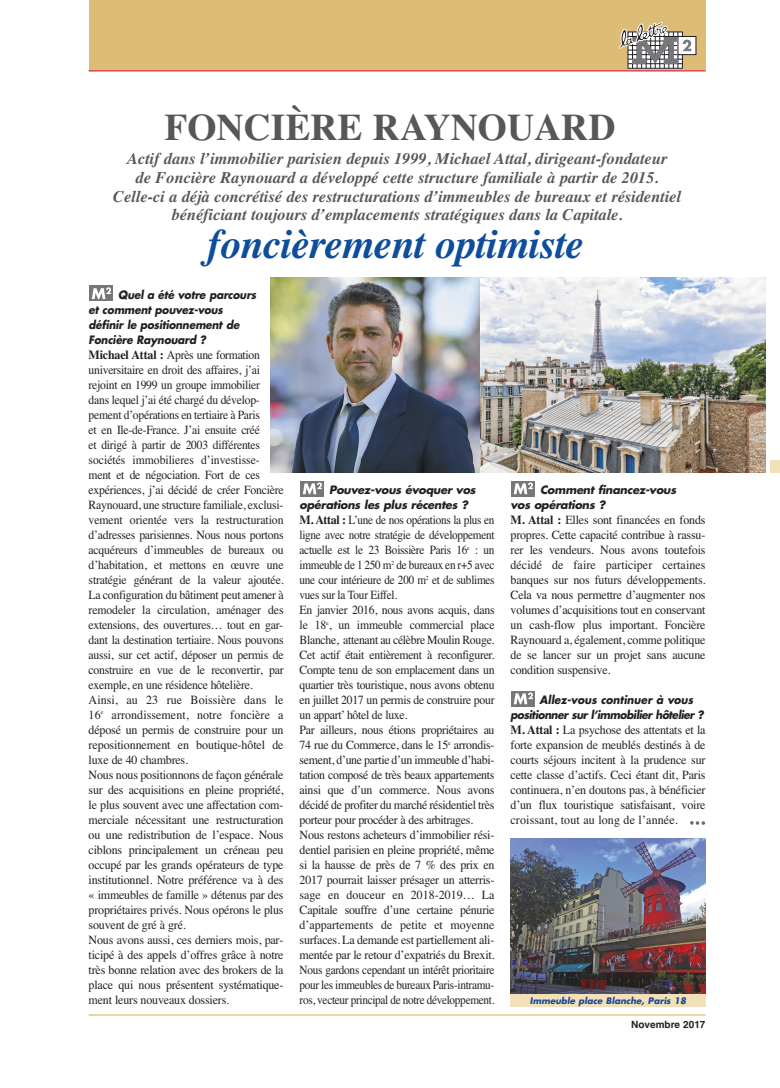
<style>
.page{position:relative;width:780px;height:1088px;background:#fff}
.page>*{position:absolute;margin:0;border:0;box-sizing:border-box;transform-origin:0 0}
.t1{font:italic 700 41.25px "Times";letter-spacing:-.015em;color:#0d4d9b}
.t2{font:700 37.5px "Times";color:#575855}
.t3{font:italic 700 16.25px/18.8px "Times";color:#575855;text-align:center}
.t4{font:12.5px/15px "Times";letter-spacing:-.02em;color:#231f20;scale:.93 1}
.t5{font:12.5px/15px "Times";letter-spacing:-.02em;color:#231f20;scale:.9 1}
.t6{font:12.5px/15px "Times";letter-spacing:-.02em;color:#231f20;text-align:justify;scale:.96 1}
.t7{font:italic 700 11.25px/15px "Futura";letter-spacing:-.02em;color:#231f20;scale:.93 1}
.t8{font:italic 700 11.25px/15px "Futura";letter-spacing:-.02em;color:#231f20}
.t9{font:italic 700 11.25px/15px "Futura";letter-spacing:-.04em;color:#231f20;scale:.94 1}
.t10{font:700 10px "Helvetica";color:#231f20}
.t11{font:italic 700 8.75px "Futura";color:#1a4694}
.s1{font-weight:700}
</style>
<div class="page">
<div style="left:89px;top:0;width:616px;height:71px;background:#ddbd76"></div>
<hr style="left:89px;top:70px;width:616px;height:1px;background:#d63050">
<svg style="left:629px;top:34px;width:51px;height:32px"></svg>
<hr style="left:632px;top:32px;width:1px;height:36px;background:#231f20">
<hr style="left:636px;top:32px;width:1px;height:36px;background:#231f20">
<hr style="left:641px;top:32px;width:1px;height:36px;background:#231f20">
<hr style="left:646px;top:32px;width:1px;height:36px;background:#231f20">
<hr style="left:650px;top:32px;width:1px;height:36px;background:#231f20">
<hr style="left:655px;top:32px;width:1px;height:36px;background:#231f20">
<hr style="left:659px;top:32px;width:1px;height:36px;background:#231f20">
<hr style="left:664px;top:32px;width:1px;height:36px;background:#231f20">
<hr style="left:668px;top:32px;width:1px;height:36px;background:#231f20">
<hr style="left:673px;top:32px;width:1px;height:36px;background:#231f20">
<hr style="left:677px;top:32px;width:1px;height:36px;background:#231f20">
<hr style="left:628px;top:41px;width:54px;height:1px;background:#231f20">
<hr style="left:628px;top:45px;width:54px;height:1px;background:#231f20">
<hr style="left:628px;top:50px;width:54px;height:1px;background:#231f20">
<hr style="left:628px;top:54px;width:54px;height:1px;background:#231f20">
<hr style="left:628px;top:59px;width:54px;height:1px;background:#231f20">
<hr style="left:628px;top:63px;width:54px;height:1px;background:#231f20">
<div style="left:664px;top:36px;width:13px;height:5px;background:#76787b"></div>
<div style="left:664px;top:59px;width:13px;height:5px;background:#76787b"></div>
<div style="left:668px;top:40px;width:5px;height:20px;background:#76787b"></div>
<div style="left:678px;top:36px;width:18px;height:19px;background:#fff"></div>
<div style="left:677px;top:36px;width:19px;height:19px;border:1px solid #231f20"></div>
<svg style="left:682px;top:40px;width:9px;height:11px"></svg>
<hr style="left:628px;top:36px;width:54px;height:1px;background:#231f20">
<svg style="left:619px;top:22px;width:52px;height:42px"></svg>
<hr style="left:89px;top:1014px;width:616px;height:1px;background:#ddbd76">
<div style="left:90px;top:286px;width:23px;height:15px;background:#777775"></div>
<svg style="left:92px;top:287px;width:19px;height:12px"></svg>
<svg style="left:301px;top:481px;width:23px;height:15px"></svg>
<svg style="left:303px;top:482px;width:19px;height:12px"></svg>
<svg style="left:690px;top:821px;width:15px;height:4px"></svg>
<img style="left:270px;top:277px;width:210px;height:195px">
<img style="left:480px;top:277px;width:286px;height:195px">
<img style="left:510px;top:838px;width:195px;height:156px">
<svg style="left:511px;top:691px;width:24px;height:15px"></svg>
<svg style="left:513px;top:692px;width:20px;height:12px"></svg>
<svg style="left:511px;top:481px;width:24px;height:15px"></svg>
<svg style="left:513px;top:482px;width:20px;height:12px"></svg>
<div style="left:770px;top:460px;width:10px;height:12px;background:#f1e0b8"></div>
<div style="left:510px;top:994px;width:195px;height:12px;background:#f1e0b8"></div>
<h2 class="t2" style="left:164px;top:105px;width:452px">FONCIÈRE RAYNOUARD</h2>
<p class="t3" style="left:113px;top:149px;width:569px">Actif dans l’immobilier parisien depuis 1999, Michael Attal, dirigeant-fondateur<br>de Foncière Raynouard a développé cette structure familiale à partir de 2015.<br>Celle-ci a déjà concrétisé des restructurations d’immeubles de bureaux et résidentiel bénéficiant toujours d’emplacements stratégiques dans la Capitale.</p>
<h1 class="t1" style="left:207px;top:220px;width:378px">foncièrement optimiste</h1>
<p class="t7" style="left:89px;top:288px;width:182px;text-indent:30px">Quel a été votre parcours et comment pouvez-vous définir le positionnement de<br>Foncière Raynouard ?</p>
<p class="t4" style="left:89px;top:347px;width:211px"><span class="s1">Michael Attal :</span> Après une formation universitaire en droit des affaires, j’ai rejoint en 1999 un groupe immobilier dans lequel j’ai été chargé du dévelop&shy;pement d’opérations en tertiaire à Paris<br>et en Ile-de-France. J’ai ensuite créé<br>et dirigé à partir de 2003 différentes sociétés immobilieres d’investisse&shy;ment et de négociation. Fort de ces expériences, j’ai décidé de créer Foncière Raynouard, une structure familiale, exclusi&shy;vement orientée vers la restructuration d’adresses parisiennes. Nous nous portons acquéreurs d’immeubles de bureaux ou d’habitation, et mettons en œuvre une stratégie générant de la valeur ajoutée.<br>La configuration du bâtiment peut amener à remodeler la circulation, aménager des extensions, des ouvertures… tout en gar&shy;dant la destination tertiaire. Nous pouvons aussi, sur cet actif, déposer un permis de construire en vue de le reconvertir, par exemple, en une résidence hôtelière.<br>Ainsi, au 23 rue Boissière dans le 16<sup>e</sup> arrondissement, notre foncière a déposé un permis de construire pour un repositionnement en boutique-hôtel de luxe de 40 chambres.<br>Nous nous positionnons de façon générale sur des acquisitions en pleine propriété, le plus souvent avec une affectation com&shy;merciale nécessitant une restructuration ou une redistribution de l’espace. Nous ciblons principalement un créneau peu occupé par les grands opérateurs de type institutionnel. Notre préférence va à des « immeubles de famille » détenus par des propriétaires privés. Nous opérons le plus souvent de gré à gré.<br>Nous avons aussi, ces derniers mois, par&shy;ticipé à des appels d’offres grâce à notre très bonne relation avec des brokers de la place qui nous présentent systématique&shy;ment leurs nouveaux dossiers.</p>
<p class="t8" style="left:299px;top:483px;width:178px;text-indent:30px">Pouvez-vous évoquer vos opérations les plus récentes ?</p>
<p class="t5" style="left:299px;top:512px;width:218px"><span class="s1">M. Attal :</span> L’une de nos opérations la plus en ligne avec notre stratégie de développement actuelle est le 23 Boissière Paris 16<sup>e</sup> : un immeuble de 1 250 m<sup>2</sup> de bureaux en r+5 avec une cour intérieure de 200 m<sup>2</sup> et de sublimes vues sur la Tour Eiffel.<br>En janvier 2016, nous avons acquis, dans le 18<sup>e</sup>, un immeuble commercial place Blanche, attenant au célèbre Moulin Rouge.<br>Cet actif était entièrement à reconfigurer.<br>Compte tenu de son emplacement dans un quartier très touristique, nous avons obtenu en juillet 2017 un permis de construire pour un appart’ hôtel de luxe.<br>Par ailleurs, nous étions propriétaires au 74 rue du Commerce, dans le 15<sup>e</sup> arrondis&shy;sement, d’une partie d’un immeuble d’habi&shy;tation composé de très beaux appartements ainsi que d’un commerce. Nous avons décidé de profiter du marché résidentiel très porteur pour procéder à des arbitrages.<br>Nous restons acheteurs d’immobilier rési&shy;dentiel parisien en pleine propriété, même si la hausse de près de 7 % des prix en 2017 pourrait laisser présager un atterris&shy;sage en douceur en 2018-2019… La Capitale souffre d’une certaine pénurie d’appartements de petite et moyenne surfaces. La demande est partiellement ali&shy;mentée par le retour d’expatriés du Brexit.<br>Nous gardons cependant un intérêt prioritaire pour les immeubles de bureaux Paris-intramu&shy;ros, vecteur principal de notre développement.</p>
<p class="t8" style="left:510px;top:483px;width:167px;text-indent:30px">Comment financez-vous vos opérations ?</p>
<p class="t6" style="left:510px;top:512px;width:205px"><span class="s1">M. Attal :</span> Elles sont financées en fonds propres. Cette capacité contribue à rassu&shy;rer les vendeurs. Nous avons toutefois décidé de faire participer certaines banques sur nos futurs développements.<br>Cela va nous permettre d’augmenter nos volumes d’acquisitions tout en conservant un cash-flow plus important. Foncière Raynouard a, également, comme politique de se lancer sur un projet sans aucune condition suspensive.</p>
<p class="t9" style="left:510px;top:693px;width:207px;text-indent:29px">Allez-vous continuer à vous positionner sur l’immobilier hôtelier ?</p>
<p class="t6" style="left:510px;top:722px;width:205px"><span class="s1">M. Attal :</span> La psychose des attentats et la forte expansion de meublés destinés à de courts séjours incitent à la prudence sur cette classe d’actifs. Ceci étant dit, Paris continuera, n’en doutons pas, à bénéficier d’un flux touristique satisfaisant, voire croissant, tout au long de l’année.</p>
<p class="t11" style="left:530px;top:996px;width:158px">Immeuble place Blanche, Paris 18</p>
<p class="t10" style="left:631px;top:1019px;width:76px">Novembre 2017</p>
</div>
